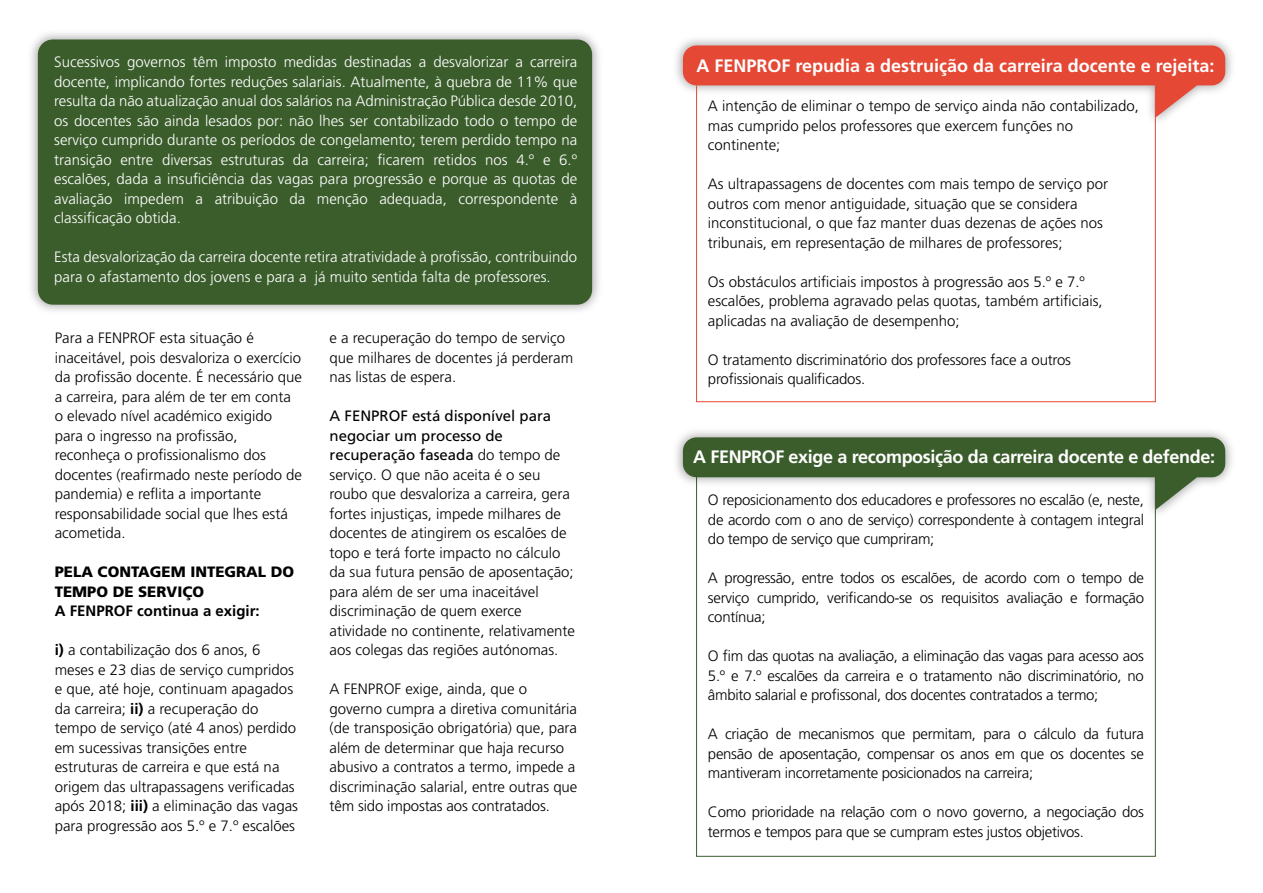
<style>
.page{position:relative;width:1263px;height:893px;background:#fff}
.page>*{position:absolute;margin:0;border:0;box-sizing:border-box;transform-origin:0 0}
.t1{font:700 18px "Frutiger LT Std";color:#fff}
.t2{font:700 18px "Frutiger LT Std";letter-spacing:-.02em;color:#fff}
.t3{font:300 15px/19.5px "Frutiger LT Std";color:#000}
.t4{font:300 15px/19.5px "Frutiger LT Std";color:#fff;text-align:justify}
.t5{font:300 15px/19.5px "Frutiger LT Std";letter-spacing:-.02em;color:#000}
.t6{font:900 15px/19.5px "Frutiger LT Std";color:#000}
.t7{font:700 15px "Frutiger LT Std";color:#000}
.s1{font-weight:700}
.s2{font-weight:400}
</style>
<div class="page">
<img style="left:31px;top:33px;width:568px;height:278px">
<div style="left:38px;top:39px;width:554px;height:266px;background:#3b5d2c;border-radius:15px"></div>
<img style="left:676px;top:39px;width:556px;height:82px">
<svg style="left:683px;top:45px;width:542px;height:73px"></svg>
<img style="left:676px;top:431px;width:556px;height:92px">
<svg style="left:683px;top:437px;width:542px;height:72px"></svg>
<div style="left:696px;top:85px;width:460px;height:317px;border:1px solid #e54834"></div>
<p class="t4" style="left:54px;top:53px;width:525px">Sucessivos governos têm imposto medidas destinadas a desvalorizar a carreira docente, implicando fortes reduções salariais. Atualmente, à quebra de 11% que resulta da não atualização anual dos salários na Administração Pública desde 2010, os docentes são ainda lesados por: não lhes ser contabilizado todo o tempo de serviço cumprido durante os períodos de congelamento; terem perdido tempo na transição entre diversas estruturas da carreira; ficarem retidos nos 4.º e 6.º escalões, dada a insuficiência das vagas para progressão e porque as quotas de avaliação impedem a atribuição da menção adequada, correspondente à classificação obtida.</p>
<p class="t4" style="left:54px;top:248px;width:525px">Esta desvalorização da carreira docente retira atratividade à profissão, contribuindo para o afastamento dos jovens e para a já muito sentida falta de professores.</p>
<p class="t3" style="left:55px;top:328px;width:249px">Para a FENPROF esta situação é inaceitável, pois desvaloriza o exercício da profissão docente. É necessário que a carreira, para além de ter em conta o elevado nível académico exigido para o ingresso na profissão, reconheça o profissionalismo dos docentes (reafirmado neste período de pandemia) e reflita a importante responsabilidade social que lhes está acometida.</p>
<p class="t6" style="left:55px;top:562px;width:241px">PELA CONTAGEM INTEGRAL DO<br>TEMPO DE SERVIÇO</p>
<p class="t7" style="left:55px;top:602px;width:207px">A FENPROF continua a exigir:</p>
<p class="t3" style="left:55px;top:640px;width:245px"><span class="s1">i)</span> a contabilização dos 6 anos, 6 meses e 23 dias de serviço cumpridos e que, até hoje, continuam apagados da carreira; <span class="s1">ii)</span> a recuperação do tempo de serviço (até 4 anos) perdido em sucessivas transições entre estruturas de carreira e que está na origem das ultrapassagens verificadas após 2018; <span class="s1">iii)</span> a eliminação das vagas para progressão aos 5.º e 7.º escalões</p>
<p class="t3" style="left:329px;top:328px;width:245px">e a recuperação do tempo de serviço que milhares de docentes já perderam nas listas de espera.</p>
<p class="t3" style="left:329px;top:406px;width:247px"><span class="s2">A FENPROF está disponível para negociar um processo de recuperação faseada</span> do tempo de serviço. O que não aceita é o seu roubo que desvaloriza a carreira, gera fortes injustiças, impede milhares de docentes de atingirem os escalões de topo e terá forte impacto no cálculo da sua futura pensão de aposentação; para além de ser uma inaceitável discriminação de quem exerce atividade no continente, relativamente aos colegas das regiões autónomas.</p>
<p class="t3" style="left:329px;top:679px;width:249px">A FENPROF exige, ainda, que o governo cumpra a diretiva comunitária (de transposição obrigatória) que, para além de determinar que haja recurso abusivo a contratos a termo, impede a discriminação salarial, entre outras que têm sido impostas aos contratados.</p>
<p class="t1" style="left:696px;top:55px;width:520px">A FENPROF repudia a destruição da carreira docente e rejeita:</p>
<p class="t3" style="left:708px;top:96px;width:432px">A intenção de eliminar o tempo de serviço ainda não contabilizado, mas cumprido pelos professores que exercem funções no continente;</p>
<p class="t3" style="left:708px;top:174px;width:402px">As ultrapassagens de docentes com mais tempo de serviço por outros com menor antiguidade, situação que se considera inconstitucional, o que faz manter duas dezenas de ações nos tribunais, em representação de milhares de professores;</p>
<p class="t3" style="left:708px;top:272px;width:396px">Os obstáculos artificiais impostos à progressão aos 5.º e 7.º escalões, problema agravado pelas quotas, também artificiais, aplicadas na avaliação de desempenho;</p>
<p class="t3" style="left:708px;top:350px;width:365px">O tratamento discriminatório dos professores face a outros profissionais qualificados.</p>
<p class="t2" style="left:693px;top:446px;width:523px">A FENPROF exige a recomposição da carreira docente e defende:</p>
<p class="t3" style="left:708px;top:491px;width:438px;text-align:justify">O reposicionamento dos educadores e professores no escalão (e, neste, de acordo com o ano de serviço) correspondente à contagem integral do tempo de serviço que cumpriram;</p>
<p class="t3" style="left:708px;top:569px;width:438px;text-align:justify">A progressão, entre todos os escalões, de acordo com o tempo de serviço cumprido, verificando-se os requisitos avaliação e formação contínua;</p>
<p class="t3" style="left:708px;top:647px;width:438px;text-align:justify">O fim das quotas na avaliação, a eliminação das vagas para acesso aos 5.º e 7.º escalões da carreira e o tratamento não discriminatório, no âmbito salarial e profissonal, dos docentes contratados a termo;</p>
<p class="t3" style="left:708px;top:725px;width:438px;text-align:justify">A criação de mecanismos que permitam, para o cálculo da futura pensão de aposentação, compensar os anos em que os docentes se mantiveram incorretamente posicionados na carreira;</p>
<p class="t5" style="left:708px;top:803px;width:437px">Como prioridade na relação com o novo governo, a negociação dos termos e tempos para que se cumpram estes justos objetivos.</p>
</div>
